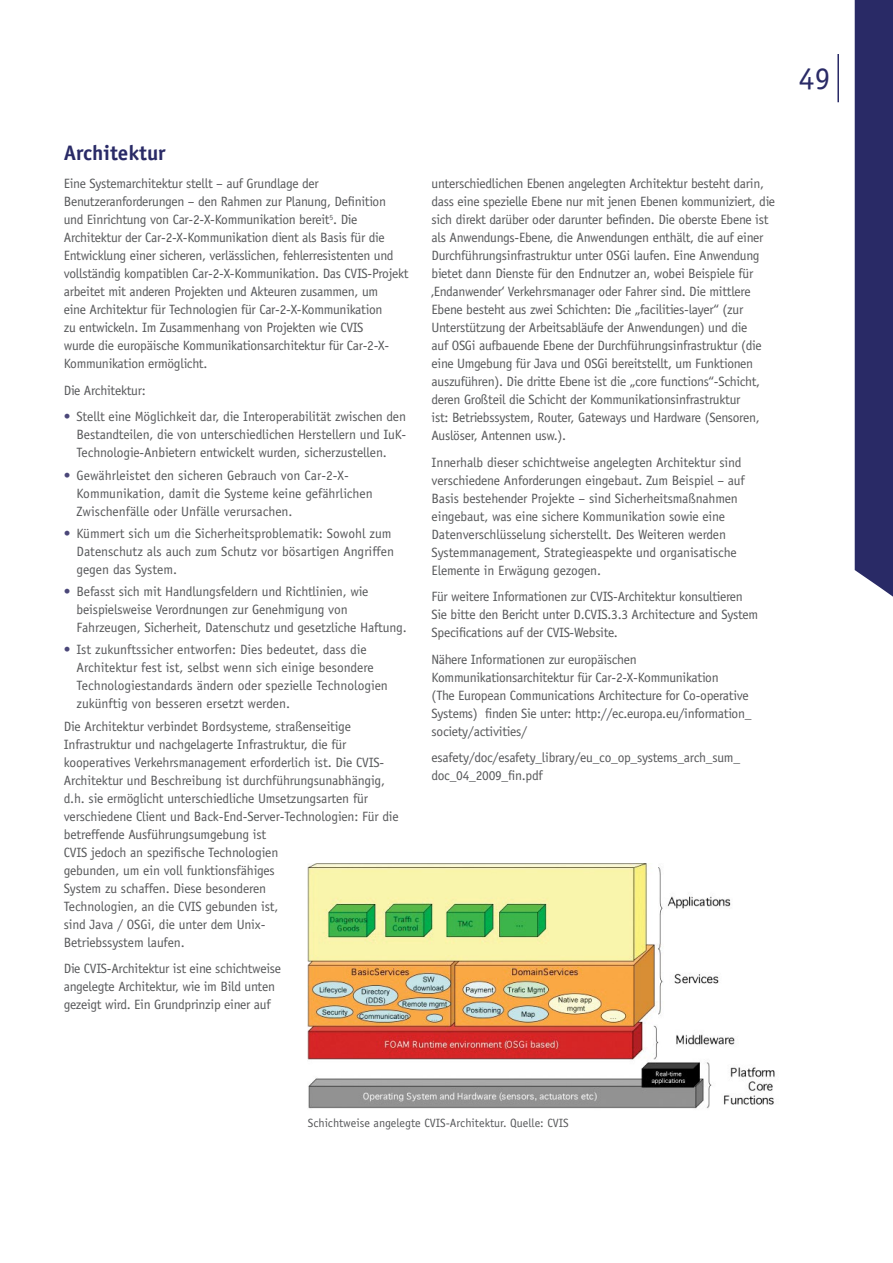
<style>
.page{position:relative;width:893px;height:1263px;background:#fff}
.page>*{position:absolute;margin:0;border:0;box-sizing:border-box;transform-origin:0 0}
.t1{font:31.5px "Officina Sans Std";color:#292a66}
.t2{font:700 21px "Officina Sans Std";color:#292a66}
.t3{font:13.5px/18px "Officina Sans Std";letter-spacing:-.02em;color:#58595b}
.t4{font:13.5px/18px "Officina Sans Std";color:#58595b}
.t5{font:12px "Officina Sans Std";color:#58595b}
.s1{color:#4b4779}
</style>
<div class="page">
<img style="left:308px;top:863px;width:467px;height:246px">
<div style="left:855px;top:0;width:38px;height:597px;background:#292a66"></div>
<hr style="left:837px;top:54px;width:2px;height:48px;background:#292a66">
<h2 class="t2" style="left:64px;top:140px;width:103px">Architektur</h2>
<p class="t3" style="left:64px;top:175px;width:346px">Eine Systemarchitektur stellt – auf Grundlage der Benutzeranforderungen – den Rahmen zur Planung, Definition und Einrichtung von Car-2-X-Kommunikation bereit<sup>5</sup>. Die Architektur der Car-2-X-Kommunikation dient als Basis für die Entwicklung einer sicheren, verlässlichen, fehlerresistenten und vollständig kompatiblen Car-2-X-Kommunikation. Das CVIS-Projekt arbeitet mit anderen Projekten und Akteuren zusammen, um<br>eine Architektur für Technologien für Car-2-X-Kommunikation<br>zu entwickeln. Im Zusammenhang von Projekten wie CVIS<br>wurde die europäische Kommunikationsarchitektur für Car-2-X-Kommunikation ermöglicht.</p>
<p class="t3" style="left:64px;top:381px;width:83px">Die Architektur:</p>
<p class="t3" style="left:77px;top:408px;width:331px;text-align:justify;text-indent:-13px"><span class="s1">•</span> Stellt eine Möglichkeit dar, die Interoperabilität zwischen den Bestandteilen, die von unterschiedlichen Herstellern und IuK-Technologie-Anbietern entwickelt wurden, sicherzustellen.</p>
<p class="t4" style="left:77px;top:466px;width:298px;text-indent:-13px"><span class="s1">•</span> Gewährleistet den sicheren Gebrauch von Car-2-X-<br>Kommunikation, damit die Systeme keine gefährlichen<br>Zwischenfälle oder Unfälle verursachen.</p>
<p class="t4" style="left:77px;top:524px;width:319px;text-indent:-13px"><span class="s1">•</span> Kümmert sich um die Sicherheitsproblematik: Sowohl zum<br>Datenschutz als auch zum Schutz vor bösartigen Angriffen gegen das System.</p>
<p class="t3" style="left:77px;top:582px;width:332px;text-indent:-13px"><span class="s1">•</span> Befasst sich mit Handlungsfeldern und Richtlinien, wie beispielsweise Verordnungen zur Genehmigung von<br>Fahrzeugen, Sicherheit, Datenschutz und gesetzliche Haftung.</p>
<p class="t4" style="left:77px;top:641px;width:313px;text-indent:-13px"><span class="s1">•</span> Ist zukunftssicher entworfen: Dies bedeutet, dass die Architektur fest ist, selbst wenn sich einige besondere Technologiestandards ändern oder spezielle Technologien zukünftig von besseren ersetzt werden.</p>
<p class="t3" style="left:64px;top:717px;width:336px">Die Architektur verbindet Bordsysteme, straßenseitige Infrastruktur und nachgelagerte Infrastruktur, die für kooperatives Verkehrsmanagement erforderlich ist. Die CVIS-Architektur und Beschreibung ist durchführungsunabhängig, d.h. sie ermöglicht unterschiedliche Umsetzungsarten für verschiedene Client und Back-End-Server-Technologien: Für die betreffende Ausführungsumgebung ist<br>CVIS jedoch an spezifische Technologien<br>gebunden, um ein voll funktionsfähiges<br>System zu schaffen. Diese besonderen<br>Technologien, an die CVIS gebunden ist,<br>sind Java / OSGi, die unter dem Unix-<br>Betriebssystem laufen.</p>
<p class="t3" style="left:64px;top:959px;width:219px">Die CVIS-Architektur ist eine schichtweise angelegte Architektur, wie im Bild unten gezeigt wird. Ein Grundprinzip einer auf</p>
<p class="t3" style="left:432px;top:175px;width:345px">unterschiedlichen Ebenen angelegten Architektur besteht darin, dass eine spezielle Ebene nur mit jenen Ebenen kommuniziert, die sich direkt darüber oder darunter befinden. Die oberste Ebene ist als Anwendungs-Ebene, die Anwendungen enthält, die auf einer Durchführungsinfrastruktur unter OSGi laufen. Eine Anwendung bietet dann Dienste für den Endnutzer an, wobei Beispiele für ‚Endanwender‘ Verkehrsmanager oder Fahrer sind. Die mittlere Ebene besteht aus zwei Schichten: Die „facilities-layer“ (zur Unterstützung der Arbeitsabläufe der Anwendungen) und die<br>auf OSGi aufbauende Ebene der Durchführungsinfrastruktur (die eine Umgebung für Java und OSGi bereitstellt, um Funktionen auszuführen). Die dritte Ebene ist die „core functions“-Schicht, deren Großteil die Schicht der Kommunikationsinfrastruktur<br>ist: Betriebssystem, Router, Gateways und Hardware (Sensoren, Auslöser, Antennen usw.).</p>
<p class="t3" style="left:432px;top:453px;width:315px">Innerhalb dieser schichtweise angelegten Architektur sind verschiedene Anforderungen eingebaut. Zum Beispiel – auf Basis bestehender Projekte – sind Sicherheitsmaßnahmen eingebaut, was eine sichere Kommunikation sowie eine Datenverschlüsselung sicherstellt. Des Weiteren werden Systemmanagement, Strategieaspekte und organisatische Elemente in Erwägung gezogen.</p>
<p class="t3" style="left:432px;top:588px;width:328px">Für weitere Informationen zur CVIS-Architektur konsultieren<br>Sie bitte den Bericht unter D.CVIS.3.3 Architecture and System<br>Specifications auf der CVIS-Website.</p>
<p class="t3" style="left:432px;top:650px;width:321px">Nähere Informationen zur europäischen Kommunikationsarchitektur für Car-2-X-Kommunikation<br>(The European Communications Architecture for Co-operative Systems) finden Sie unter: http://ec.europa.eu/information_ society/activities/</p>
<p class="t3" style="left:432px;top:749px;width:310px">esafety/doc/esafety_library/eu_co_op_systems_arch_sum_ doc_04_2009_fin.pdf</p>
<h1 class="t1" style="left:799px;top:60px;width:33px">49</h1>
<p class="t5" style="left:308px;top:1116px;width:262px">Schichtweise angelegte CVIS-Architektur. Quelle: CVIS</p>
</div>
